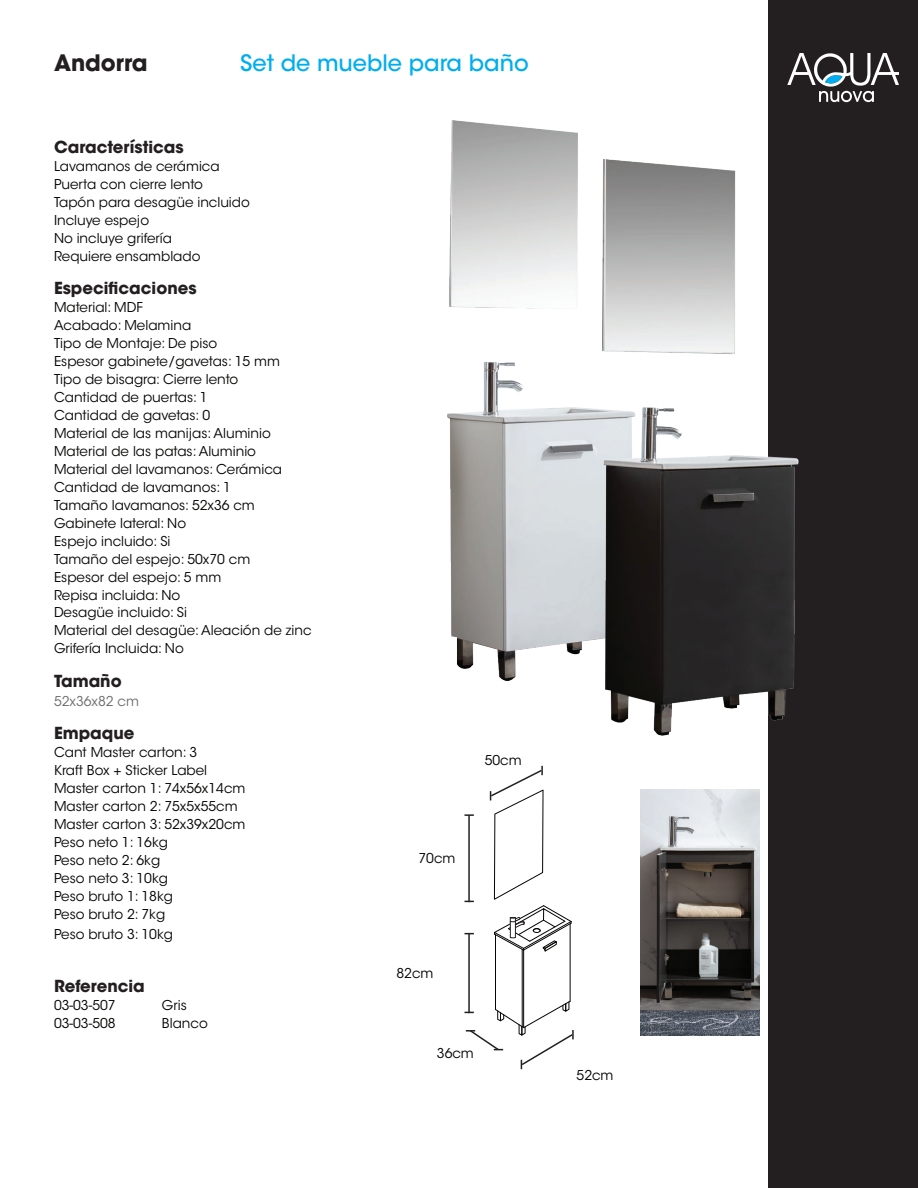
<style>
.page{position:relative;width:918px;height:1188px;background:#fff}
.page>*{position:absolute;margin:0;border:0;box-sizing:border-box;transform-origin:0 0}
.t1{font:500 22.5px "ITC Avant Garde Std";color:#00aeef}
.t2{font:700 22.5px "ITC Avant Garde Std";color:#231f20}
.t3{font:700 16.5px "ITC Avant Garde Std";color:#231f20}
.t4{font:13.5px/18px "ITC Avant Garde Std";color:#040503}
.t5{font:13.5px "ITC Avant Garde Std";color:#6c6d70}
</style>
<div class="page">
<img style="left:447px;top:121px;width:166px;height:559px">
<div style="left:768px;top:0;width:150px;height:1188px;background:#231f20"></div>
<svg style="left:787px;top:53px;width:112px;height:49px"></svg>
<img style="left:602px;top:160px;width:196px;height:576px">
<hr style="left:523px;top:949px;width:1px;height:79px;background:#040503">
<hr style="left:570px;top:924px;width:1px;height:77px;background:#040503">
<hr style="left:495px;top:935px;width:1px;height:75px;background:#040503">
<hr style="left:522px;top:949px;width:1px;height:78px;background:#040503">
<img style="left:640px;top:790px;width:120px;height:245px">
<hr style="left:468px;top:934px;width:2px;height:79px;background:#231f20">
<hr style="left:468px;top:815px;width:2px;height:87px;background:#231f20">
<svg style="left:465px;top:814px;width:9px;height:2px"></svg>
<svg style="left:465px;top:1001px;width:109px;height:68px"></svg>
<svg style="left:489px;top:766px;width:83px;height:186px"></svg>
<h1 class="t2" style="left:54px;top:48px;width:95px">Andorra</h1>
<h1 class="t1" style="left:240px;top:49px;width:290px">Set de mueble para baño</h1>
<p class="t3" style="left:54px;top:136px;width:131px">Características</p>
<p class="t4" style="left:54px;top:157px;width:197px">Lavamanos de cerámica<br>Puerta con cierre lento<br>Tapón para desagüe incluido<br>Incluye espejo<br>No incluye grifería<br>Requiere ensamblado</p>
<p class="t3" style="left:54px;top:277px;width:144px">Especificaciones</p>
<p class="t4" style="left:54px;top:298px;width:259px">Material: MDF<br>Acabado: Melamina<br>Tipo de Montaje: De piso<br>Espesor gabinete/gavetas: 15 mm<br>Tipo de bisagra: Cierre lento<br>Cantidad de puertas: 1<br>Cantidad de gavetas: 0<br>Material de las manijas: Aluminio<br>Material de las patas: Aluminio<br>Material del lavamanos: Cerámica<br>Cantidad de lavamanos: 1<br>Tamaño lavamanos: 52x36 cm<br>Gabinete lateral: No<br>Espejo incluido: Si<br>Tamaño del espejo: 50x70 cm<br>Espesor del espejo: 5 mm<br>Repisa incluida: No<br>Desagüe incluido: Si<br>Material del desagüe: Aleación de zinc<br>Grifería Incluida: No</p>
<p class="t3" style="left:54px;top:670px;width:69px">Tamaño</p>
<p class="t5" style="left:54px;top:693px;width:86px">52x36x82 cm</p>
<p class="t3" style="left:54px;top:722px;width:82px">Empaque</p>
<p class="t4" style="left:54px;top:743px;width:193px">Cant Master carton: 3<br>Kraft Box + Sticker Label<br>Master carton 1: 74x56x14cm<br>Master carton 2: 75x5x55cm<br>Master carton 3: 52x39x20cm<br>Peso neto 1: 16kg<br>Peso neto 2: 6kg<br>Peso neto 3: 10kg<br>Peso bruto 1: 18kg<br>Peso bruto 2: 7kg</p>
<p class="t4" style="left:54px;top:925px;width:121px">Peso bruto 3: 10kg</p>
<p class="t3" style="left:54px;top:975px;width:92px">Referencia</p>
<p class="t4" style="left:54px;top:996px;width:63px">03-03-507</p>
<p class="t4" style="left:162px;top:996px;width:26px">Gris</p>
<p class="t4" style="left:54px;top:1014px;width:63px">03-03-508</p>
<p class="t4" style="left:162px;top:1014px;width:47px">Blanco</p>
<p class="t4" style="left:485px;top:752px;width:38px">50cm</p>
<p class="t4" style="left:418px;top:850px;width:38px">70cm</p>
<p class="t4" style="left:397px;top:964px;width:38px">82cm</p>
<p class="t4" style="left:437px;top:1045px;width:38px">36cm</p>
<p class="t4" style="left:577px;top:1066px;width:38px">52cm</p>
</div>
